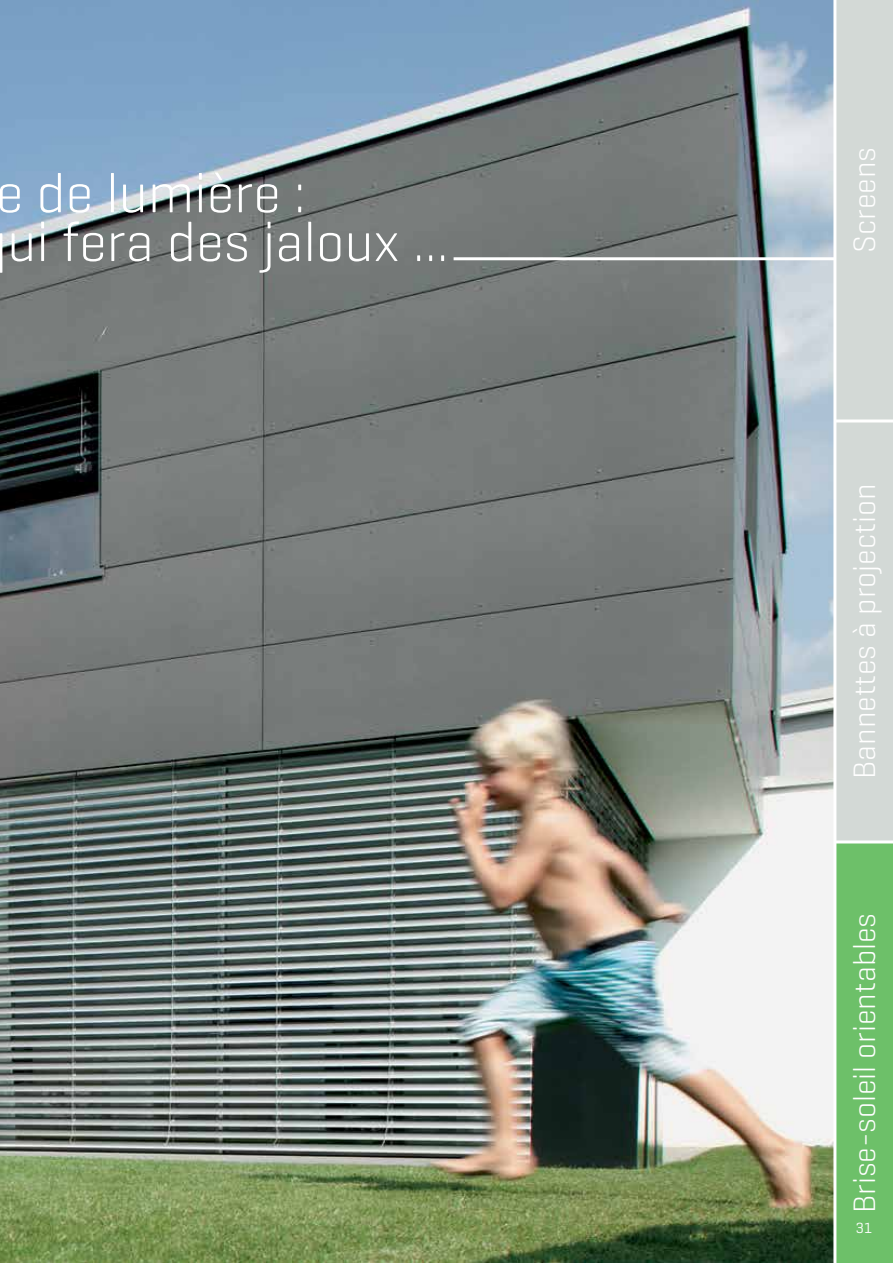
<style>
.page{position:relative;width:893px;height:1263px;background:#fff}
.page>*{position:absolute;margin:0;border:0;box-sizing:border-box;transform-origin:0 0}
.t1{font:300 56.25px/48.8px "Geogrotesque";color:#fff}
.t2{font:300 31.5px "Geogrotesque";color:#fff}
.t3{font:15px "Geogrotesque";color:#fff}
</style>
<div class="page">
<img style="left:0;top:0;width:833px;height:1263px">
<div style="left:834px;top:0;width:59px;height:421px;background:#d3d9d6"></div>
<div style="left:834px;top:421px;width:59px;height:421px;background:#d3d9d6"></div>
<div style="left:834px;top:842px;width:59px;height:421px;background:#6dc069"></div>
<hr style="left:834px;top:419px;width:59px;height:3px;background:#fff">
<hr style="left:834px;top:840px;width:59px;height:3px;background:#fff">
<hr style="left:454px;top:257px;width:382px;height:3px;background:#fff">
<hr style="left:833px;top:0;width:3px;height:1263px;background:#fff">
<h1 class="t1" style="left:-4px;top:167px;width:454px">e de lumière :<br>ui fera des jaloux ...</h1>
<p class="t2" style="left:845px;top:253px;width:107px;rotate:-90deg">Screens</p>
<p class="t2" style="left:845px;top:779px;width:297px;rotate:-90deg">Bannettes à projection</p>
<p class="t2" style="left:845px;top:1213px;width:302px;rotate:-90deg">Brise-soleil orientables</p>
<p class="t3" style="left:856px;top:1219px;width:18px">31</p>
</div>
